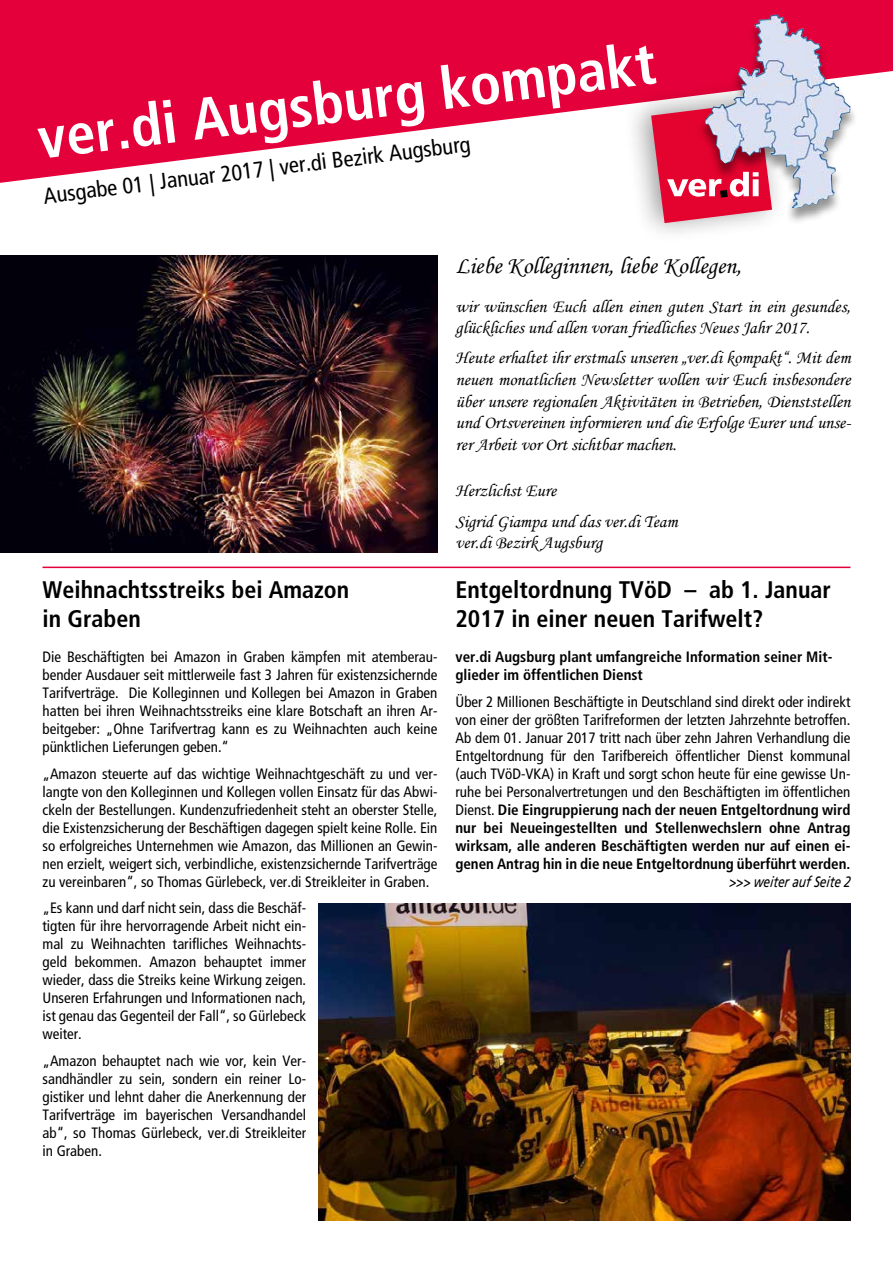
<style>
.page{position:relative;width:893px;height:1263px;background:#fff}
.page>*{position:absolute;margin:0;border:0;box-sizing:border-box;transform-origin:0 0}
.t1{font:700 condensed 58.5px "Frutiger";color:#fff}
.t2{font:700 condensed 24px/28.8px "Frutiger";color:#000}
.t3{font:24px "Monotype Corsiva";color:#000}
.t4{font:condensed 22.5px "Frutiger";color:#000}
.t5{font:18px/21.6px "Monotype Corsiva";color:#000}
.t6{font:condensed 15px/18px "Frutiger";color:#000;text-align:justify}
.t7{font:700 condensed 15px/18px "Frutiger";color:#000}
.t8{font:italic condensed 15px "Frutiger";color:#000}
.s1{font-weight:700}
</style>
<div class="page">
<img style="left:319px;top:904px;width:531px;height:316px">
<svg style="left:0;top:0;width:893px;height:183px;fill:#e4003a"></svg>
<div style="left:623px;top:78px;width:166px;height:166px;background:#000;opacity:.4"></div>
<svg style="left:651px;top:102px;width:46px;height:121px;background:#e13f5e"></svg>
<div style="left:697px;top:15px;width:162px;height:209px;background:#000;opacity:.42"></div>
<img style="left:738px;top:14px;width:37px;height:83px">
<img style="left:0;top:255px;width:437px;height:297px">
<hr style="left:43px;top:567px;width:807px;height:1px;background:#e4003a">
<h1 class="t1" style="left:34px;top:104px;width:624px;rotate:-7deg">ver.di Augsburg kompakt</h1>
<h3 class="t4" style="left:42px;top:183px;width:431px;rotate:-7deg">Ausgabe 01 | Januar 2017 | ver.di Bezirk Augsburg</h3>
<h2 class="t2" style="left:43px;top:576px;width:308px">Weihnachtsstreiks bei Amazon in Graben</h2>
<p class="t6" style="left:43px;top:648px;width:396px">Die Beschäftigten bei Amazon in Graben kämpfen mit atemberau&shy;bender Ausdauer seit mittlerweile fast 3 Jahren für existenzsichernde Tarifverträge. Die Kolleginnen und Kollegen bei Amazon in Graben hatten bei ihren Weihnachtsstreiks eine klare Botschaft an ihren Ar&shy;beitgeber: „Ohne Tarifvertrag kann es zu Weihnachten auch keine pünktlichen Lieferungen geben.“</p>
<p class="t6" style="left:43px;top:765px;width:396px">„Amazon steuerte auf das wichtige Weihnachtgeschäft zu und ver&shy;langte von den Kolleginnen und Kollegen vollen Einsatz für das Abwi&shy;ckeln der Bestellungen. Kundenzufriedenheit steht an oberster Stelle, die Existenzsicherung der Beschäftigen dagegen spielt keine Rolle. Ein so erfolgreiches Unternehmen wie Amazon, das Millionen an Gewin&shy;nen erzielt, weigert sich, verbindliche, existenzsichernde Tarifverträge zu vereinbaren“, so Thomas Gürlebeck, ver.di Streikleiter in Graben.</p>
<p class="t6" style="left:43px;top:899px;width:265px">„Es kann und darf nicht sein, dass die Beschäf&shy;tigten für ihre hervorragende Arbeit nicht ein&shy;mal zu Weihnachten tarifliches Weihnachts&shy;geld bekommen. Amazon behauptet immer wieder, dass die Streiks keine Wirkung zeigen.<br>Unseren Erfahrungen und Informationen nach, ist genau das Gegenteil der Fall“, so Gürlebeck weiter.</p>
<p class="t6" style="left:43px;top:1052px;width:265px">„Amazon behauptet nach wie vor, kein Ver&shy;sandhändler zu sein, sondern ein reiner Lo&shy;gistiker und lehnt daher die Anerkennung der Tarifverträge im bayerischen Versandhandel ab“, so Thomas Gürlebeck, ver.di Streikleiter in Graben.</p>
<h2 class="t3" style="left:455px;top:251px;width:288px">Liebe Kolleginnen, liebe Kollegen,</h2>
<p class="t5" style="left:455px;top:295px;width:396px">wir wünschen Euch allen einen guten Start in ein gesundes, glückliches und allen voran friedliches Neues Jahr 2017.</p>
<p class="t5" style="left:455px;top:347px;width:397px;text-align:justify">Heute erhaltet ihr erstmals unseren „ver.di kompakt“. Mit dem neuen monatlichen Newsletter wollen wir Euch insbesondere über unsere regionalen Aktivitäten in Betrieben, Dienststellen und Ortsvereinen informieren und die Erfolge Eurer und unse&shy;rer Arbeit vor Ort sichtbar machen.</p>
<p class="t5" style="left:455px;top:476px;width:224px;line-height:30.2px">Herzlichst Eure<br>Sigrid Giampa und das ver.di Team</p>
<p class="t5" style="left:455px;top:532px;width:148px">ver.di Bezirk Augsburg</p>
<h2 class="t2" style="left:455px;top:576px;width:377px">Entgeltordnung TVöD – ab 1. Januar<br>2017 in einer neuen Tarifwelt?</h2>
<p class="t7" style="left:455px;top:648px;width:378px">ver.di Augsburg plant umfangreiche Information seiner Mit&shy;glieder im öffentlichen Dienst</p>
<p class="t6" style="left:455px;top:693px;width:396px">Über 2 Millionen Beschäftigte in Deutschland sind direkt oder indirekt von einer der größten Tarifreformen der letzten Jahrzehnte betroffen.<br>Ab dem 01. Januar 2017 tritt nach über zehn Jahren Verhandlung die Entgeltordnung für den Tarifbereich öffentlicher Dienst kommunal (auch TVöD-VKA) in Kraft und sorgt schon heute für eine gewisse Un&shy;ruhe bei Personalvertretungen und den Beschäftigten im öffentlichen Dienst. <span class="s1">Die Eingruppierung nach der neuen Entgeltordnung wird nur bei Neueingestellten und Stellenwechslern ohne Antrag wirksam, alle anderen Beschäftigten werden nur auf einen ei&shy;genen Antrag hin in die neue Entgeltordnung überführt werden.</span></p>
<p class="t8" style="left:729px;top:873px;width:123px">&gt;&gt;&gt; weiter auf Seite 2</p>
</div>
